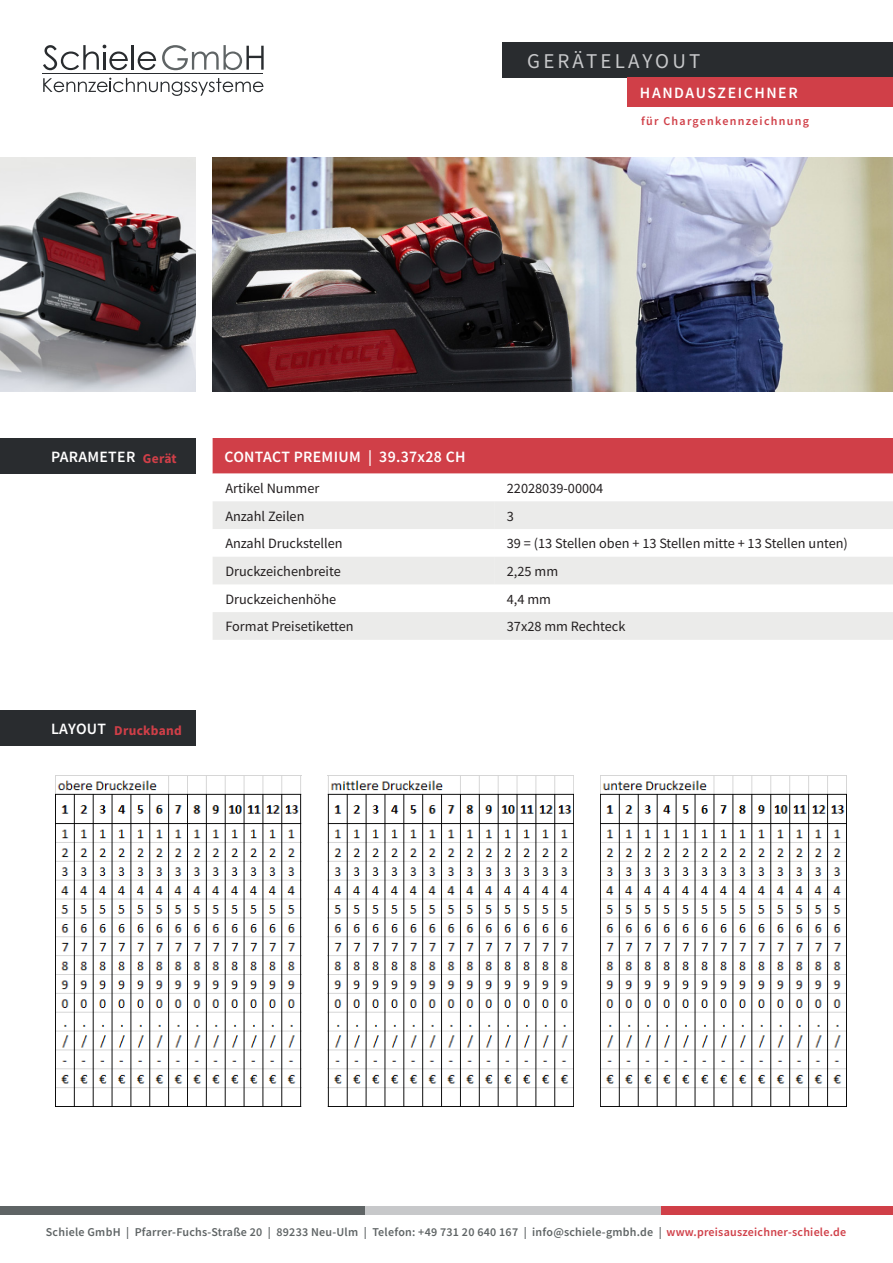
<style>
.page{position:relative;width:893px;height:1263px;background:#fff}
.page>*{position:absolute;margin:0;border:0;box-sizing:border-box;transform-origin:0 0}
.t1{font:21px "Source Sans Pro";letter-spacing:.15em;color:#c7c8ca}
.t2{font:600 15.75px "Source Sans Pro";letter-spacing:.02em;color:#fff}
.t3{font:600 15.75px "Source Sans Pro";letter-spacing:.1em;color:#fff}
.t4{font:14.25px "Source Sans Pro";color:#231f20}
.t5{font:700 13.5px "Source Sans Pro";letter-spacing:.02em;color:#d03f48}
.t6{font:600 12px "Source Sans Pro";letter-spacing:.02em;color:#5f6465}
.t7{font:600 12px "Source Sans Pro";letter-spacing:.105em;color:#d03f48}
.s1{color:#d03f48}
</style>
<div class="page">
<div style="left:0;top:1206px;width:365px;height:9px;background:#5f6465"></div>
<div style="left:661px;top:1206px;width:232px;height:9px;background:#d03f48"></div>
<div style="left:365px;top:1206px;width:296px;height:9px;background:#c7c8ca"></div>
<div style="left:502px;top:43px;width:391px;height:35px;background:#292c2f"></div>
<div style="left:627px;top:78px;width:266px;height:29px;background:#d03f48"></div>
<svg style="left:43px;top:45px;width:85px;height:25px"></svg>
<hr style="left:132px;top:45px;width:2px;height:25px;background:#292c2f">
<svg style="left:138px;top:51px;width:18px;height:19px"></svg>
<svg style="left:162px;top:45px;width:102px;height:25px"></svg>
<svg style="left:43px;top:78px;width:220px;height:18px"></svg>
<hr style="left:43px;top:74px;width:220px;height:1px;background:#292c2f">
<img style="left:0;top:157px;width:196px;height:234px">
<div style="left:0;top:438px;width:196px;height:35px;background:#292c2f"></div>
<div style="left:0;top:710px;width:196px;height:35px;background:#292c2f"></div>
<div style="left:213px;top:438px;width:680px;height:36px;background:#d03f48"></div>
<svg style="left:213px;top:501px;width:680px;height:139px;fill:#ebebea"></svg>
<img style="left:213px;top:157px;width:680px;height:234px">
<img style="left:55px;top:775px;width:246px;height:331px">
<img style="left:328px;top:775px;width:246px;height:331px">
<img style="left:601px;top:775px;width:245px;height:331px">
<h1 class="t1" style="left:527px;top:48px;width:174px">GERÄTELAYOUT</h1>
<p class="t3" style="left:640px;top:82px;width:159px">HANDAUSZEICHNER</p>
<p class="t7" style="left:641px;top:113px;width:169px">für Chargenkennzeichnung</p>
<p class="t2" style="left:51px;top:446px;width:86px">PARAMETER</p>
<p class="t5" style="left:143px;top:449px;width:35px">Gerät</p>
<p class="t2" style="left:51px;top:718px;width:57px">LAYOUT</p>
<p class="t5" style="left:114px;top:721px;width:69px">Druckband</p>
<p class="t2" style="left:225px;top:446px;width:242px">CONTACT PREMIUM | 39.37x28 CH</p>
<p class="t4" style="left:225px;top:479px;width:95px">Artikel Nummer</p>
<p class="t4" style="left:507px;top:479px;width:98px">22028039-00004</p>
<p class="t4" style="left:225px;top:507px;width:81px">Anzahl Zeilen</p>
<p class="t4" style="left:507px;top:507px;width:9px">3</p>
<p class="t4" style="left:225px;top:534px;width:119px">Anzahl Druckstellen</p>
<p class="t4" style="left:507px;top:534px;width:343px">39 = (13 Stellen oben + 13 Stellen mitte + 13 Stellen unten)</p>
<p class="t4" style="left:225px;top:562px;width:117px">Druckzeichenbreite</p>
<p class="t4" style="left:507px;top:562px;width:53px">2,25 mm</p>
<p class="t4" style="left:225px;top:590px;width:112px">Druckzeichenhöhe</p>
<p class="t4" style="left:507px;top:590px;width:46px">4,4 mm</p>
<p class="t4" style="left:225px;top:617px;width:130px">Format Preisetiketten</p>
<p class="t4" style="left:507px;top:617px;width:120px">37x28 mm Rechteck</p>
<p class="t6" style="left:46px;top:1224px;width:802px">Schiele GmbH | Pfarrer-Fuchs-Straße 20 | 89233 Neu-Ulm | Telefon: +49 731 20 640 167 | info@schiele-gmbh.de | <span class="s1">www.preisauszeichner-schiele.de</span></p>
</div>
